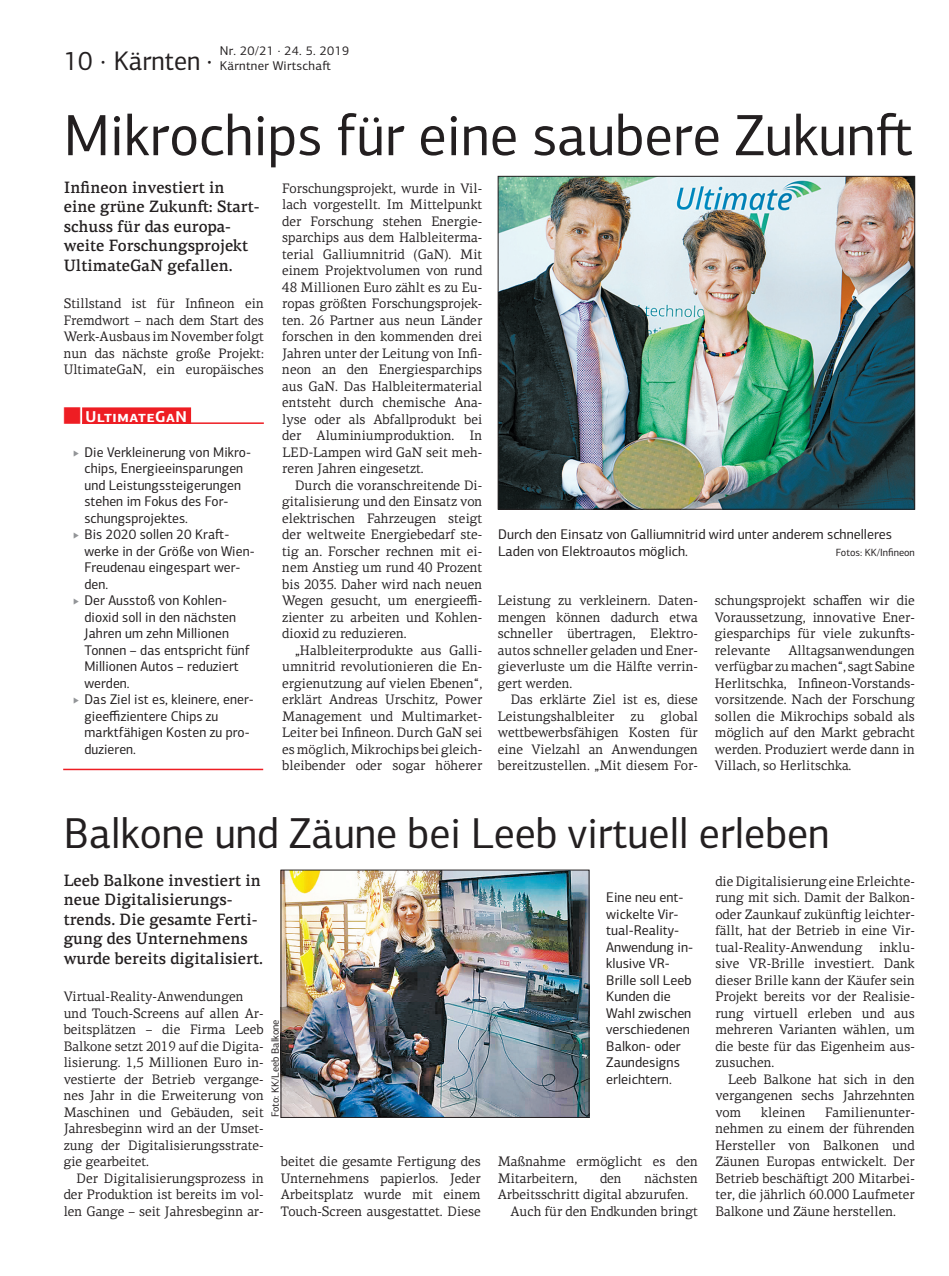
<style>
.page{position:relative;width:949px;height:1276px;background:#fff}
.page>*{position:absolute;margin:0;border:0;box-sizing:border-box;transform-origin:0 0}
.Titel_39_Centro_Sans{font:58.5px "PF Centro Sans Pro";color:#231f20;scale:.96 1}
.Titel_29_Centro_Sans{font:43.5px "PF Centro Sans Pro";color:#231f20;scale:.96 1}
.Seitenzahl_Ressort{font:27px "PF Centro Sans Pro";color:#231f20;scale:.96 1}
.Vorspann_11_Centro_S{font:500 16.5px/19.5px "PF Centro Serif Pro";color:#231f20;scale:.96 1}
.Rubrik_10_5_Centro_S{font:700 15.75px "PF Centro Sans Pro";letter-spacing:.04em;color:#fff}
.Bildtext_9_4_Centro{font:14.1px/16.5px "PF Centro Sans Pro";letter-spacing:.005em;color:#231f20;scale:.96 1}
.Bildtext_9_4_Centro-2{font:14.1px/16.5px "PF Centro Sans Pro";letter-spacing:.005em;color:#231f20}
.Grundschrift_Centro{font:13.8px/16.5px "PF Centro Serif Pro";color:#231f20;text-align:justify;scale:.96 1}
.t1{font:12.75px/14.2px "PF Centro Sans Pro";letter-spacing:.02em;color:#231f20}
.Bildtext_9_4_Centro-3{font:10.5px "PF Centro Sans Pro";color:#231f20}
.s1{color:#ee1d23}
</style>
<div class="page">
<img style="left:283px;top:872px;width:304px;height:243px">
<div style="left:281px;top:870px;width:308px;height:247px;border:1px solid #231f20"></div>
<img style="left:499px;top:178px;width:413px;height:329px">
<div style="left:497px;top:176px;width:417px;height:333px;border:1px solid #231f20"></div>
<hr style="left:63px;top:768px;width:200px;height:2px;background:#ee1d23">
<div style="left:82px;top:407px;width:109px;height:17px;background:#ee1d23"></div>
<hr style="left:82px;top:422px;width:182px;height:2px;background:#ee1d23">
<p class="Seitenzahl_Ressort" style="left:64px;top:44px;width:156px">10 · Kärnten ·</p>
<p class="t1" style="left:220px;top:44px;width:131px">Nr. 20/21 · 24. 5. 2019<br>Kärntner Wirtschaft</p>
<p class="Titel_39_Centro_Sans" style="left:64px;top:100px;width:886px">Mikrochips für eine saubere Zukunft</p>
<p class="Vorspann_11_Centro_S" style="left:64px;top:177px;width:205px">Infineon investiert in eine grüne Zukunft: Start&shy;schuss für das europa&shy;weite Forschungsprojekt<br>UltimateGaN gefallen.</p>
<p class="Grundschrift_Centro" style="left:64px;top:295px;width:210px">Stillstand ist für Infineon ein Fremdwort – nach dem Start des Werk-Ausbaus im November folgt nun das nächste große Projekt:<br>UltimateGaN, ein europäisches</p>
<p class="Grundschrift_Centro" style="left:282px;top:180px;width:210px">Forschungsprojekt, wurde in Vil&shy;lach vorgestellt. Im Mittelpunkt der Forschung stehen Energie&shy;sparchips aus dem Halbleiterma&shy;terial Galliumnitrid (GaN). Mit einem Projektvolumen von rund 48 Millionen Euro zählt es zu Eu&shy;ropas größten Forschungsprojek&shy;ten. 26 Partner aus neun Länder forschen in den kommenden drei Jahren unter der Leitung von Infi&shy;neon an den Energiesparchips aus GaN. Das Halbleitermaterial entsteht durch chemische Ana&shy;lyse oder als Abfallprodukt bei der Aluminiumproduktion. In LED-Lampen wird GaN seit meh&shy;reren Jahren eingesetzt.</p>
<p class="Grundschrift_Centro" style="left:282px;top:477px;width:210px;text-indent:13px">Durch die voranschreitende Di&shy;gitalisierung und den Einsatz von elektrischen Fahrzeugen steigt der weltweite Energiebedarf ste&shy;tig an. Forscher rechnen mit ei&shy;nem Anstieg um rund 40 Prozent bis 2035. Daher wird nach neuen Wegen gesucht, um energieeffi&shy;zienter zu arbeiten und Kohlen&shy;dioxid zu reduzieren.</p>
<p class="Grundschrift_Centro" style="left:282px;top:642px;width:210px;text-indent:13px">„Halbleiterprodukte aus Galli&shy;umnitrid revolutionieren die En&shy;ergienutzung auf vielen Ebenen“, erklärt Andreas Urschitz, Power Management und Multimarket-Leiter bei Infineon. Durch GaN sei es möglich, Mikrochips bei gleich&shy;bleibender oder sogar höherer</p>
<p class="Rubrik_10_5_Centro_S" style="left:62px;top:406px;width:127px"><span class="s1">■</span>UltimateGaN</p>
<p class="Bildtext_9_4_Centro" style="left:84px;top:444px;width:175px">Die Verkleinerung von Mikro&shy;chips, Energieeinsparungen und Leistungssteigerungen stehen im Fokus des For&shy;schungsprojektes.</p>
<p class="Bildtext_9_4_Centro" style="left:84px;top:526px;width:179px">Bis 2020 sollen 20 Kraft&shy;werke in der Größe von Wien-<br>Freudenau eingespart wer&shy;den.</p>
<p class="Bildtext_9_4_Centro" style="left:84px;top:592px;width:174px">Der Ausstoß von Kohlen&shy;dioxid soll in den nächsten<br>Jahren um zehn Millionen<br>Tonnen – das entspricht fünf<br>Millionen Autos – reduziert werden.</p>
<p class="Bildtext_9_4_Centro" style="left:84px;top:691px;width:178px">Das Ziel ist es, kleinere, ener&shy;gieeffizientere Chips zu marktfähigen Kosten zu pro&shy;duzieren.</p>
<p class="Bildtext_9_4_Centro-2" style="left:498px;top:526px;width:395px">Durch den Einsatz von Galliumnitrid wird unter anderem schnelleres<br>Laden von Elektroautos möglich.</p>
<p class="Bildtext_9_4_Centro-3" style="left:835px;top:546px;width:81px">Fotos: KK/Infineon</p>
<p class="Grundschrift_Centro" style="left:714px;top:592px;width:210px">schungsprojekt schaffen wir die Voraussetzung, innovative Ener&shy;giesparchips für viele zukunfts&shy;relevante</p>
<p class="Grundschrift_Centro" style="left:497px;top:592px;width:210px">Leistung zu verkleinern. Daten&shy;mengen können dadurch etwa schneller übertragen, Elektro&shy;autos schneller geladen und Ener&shy;gieverluste um die Hälfte verrin&shy;gert werden.</p>
<p class="Grundschrift_Centro" style="left:497px;top:691px;width:210px;text-indent:13px">Das erklärte Ziel ist es, diese Leistungshalbleiter zu global wettbewerbsfähigen Kosten für eine Vielzahl an Anwendungen bereitzustellen. „Mit diesem For-</p>
<p class="Grundschrift_Centro" style="left:714px;top:642px;width:210px;text-indent:73px">Alltagsanwendungen verfügbar zu machen“, sagt Sabine Herlitschka, Infineon-Vorstands&shy;vorsitzende. Nach der Forschung sollen die Mikrochips sobald als möglich auf den Markt gebracht werden. Produziert werde dann in Villach, so Herlitschka.</p>
<p class="Titel_29_Centro_Sans" style="left:64px;top:807px;width:799px">Balkone und Zäune bei Leeb virtuell erleben</p>
<p class="Vorspann_11_Centro_S" style="left:64px;top:870px;width:209px">Leeb Balkone investiert in neue Digitalisierungs&shy;trends. Die gesamte Ferti&shy;gung des Unternehmens wurde bereits digitalisiert.</p>
<p class="Grundschrift_Centro" style="left:64px;top:988px;width:210px;text-align:left">Virtual-Reality-Anwendungen und Touch-Screens auf allen Ar&shy;beitsplätzen – die Firma Leeb<br>Balkone setzt 2019 auf die Digita&shy;lisierung. 1,5 Millionen Euro in&shy;vestierte der Betrieb vergange&shy;nes Jahr in die Erweiterung von<br>Maschinen und Gebäuden, seit<br>Jahresbeginn wird an der Umset&shy;zung der Digitalisierungsstrate&shy;gie gearbeitet.</p>
<p class="Grundschrift_Centro" style="left:64px;top:1170px;width:210px;text-indent:13px">Der Digitalisierungsprozess in der Produktion ist bereits im vol&shy;len Gange – seit Jahresbeginn ar-</p>
<p class="Grundschrift_Centro" style="left:715px;top:873px;width:209px">die Digitalisierung eine Erleichte&shy;rung mit sich. Damit der Balkon&shy;oder Zaunkauf zukünftig leichter&shy;fällt, hat der Betrieb in eine Vir&shy;tual-Reality-Anwendung inklu&shy;sive VR-Brille investiert. Dank dieser Brille kann der Käufer sein Projekt bereits vor der Realisie&shy;rung virtuell erleben und aus mehreren Varianten wählen, um die beste für das Eigenheim aus&shy;zusuchen.</p>
<p class="Grundschrift_Centro" style="left:715px;top:1071px;width:209px;text-indent:13px">Leeb Balkone hat sich in den vergangenen sechs Jahrzehnten vom</p>
<p class="Bildtext_9_4_Centro-2" style="left:606px;top:889px;width:88px">Eine neu ent&shy;wickelte Vir&shy;tual-Reality-<br>Anwendung in&shy;klusive VR-<br>Brille soll Leeb<br>Kunden die<br>Wahl zwischen verschiedenen<br>Balkon- oder<br>Zaundesigns</p>
<p class="Bildtext_9_4_Centro-2" style="left:606px;top:1071px;width:67px">erleichtern.</p>
<p class="Bildtext_9_4_Centro-3" style="left:269px;top:1117px;width:100px;rotate:-90deg">Foto: KK/Leeb Balkone</p>
<p class="Grundschrift_Centro" style="left:715px;top:1104px;width:209px;text-indent:110px">Familienunter&shy;nehmen zu einem der führenden Hersteller von Balkonen und Zäunen Europas entwickelt. Der Betrieb beschäftigt 200 Mitarbei&shy;ter, die jährlich 60.000 Laufmeter Balkone und Zäune herstellen.</p>
<p class="Grundschrift_Centro" style="left:761px;top:1104px;width:48px">kleinen</p>
<p class="Grundschrift_Centro" style="left:281px;top:1153px;width:210px">beitet die gesamte Fertigung des Unternehmens papierlos. Jeder Arbeitsplatz wurde mit einem Touch-Screen ausgestattet. Diese</p>
<p class="Grundschrift_Centro" style="left:497px;top:1153px;width:210px">Maßnahme ermöglicht es den<br>Mitarbeitern,</p>
<p class="Grundschrift_Centro" style="left:497px;top:1170px;width:210px;text-indent:146px">nächsten<br>Arbeitsschritt digital abzurufen.</p>
<p class="Grundschrift_Centro" style="left:510px;top:1203px;width:196px">Auch für den Endkunden bringt</p>
<p class="Grundschrift_Centro" style="left:600px;top:1170px;width:24px">den</p>
</div>
